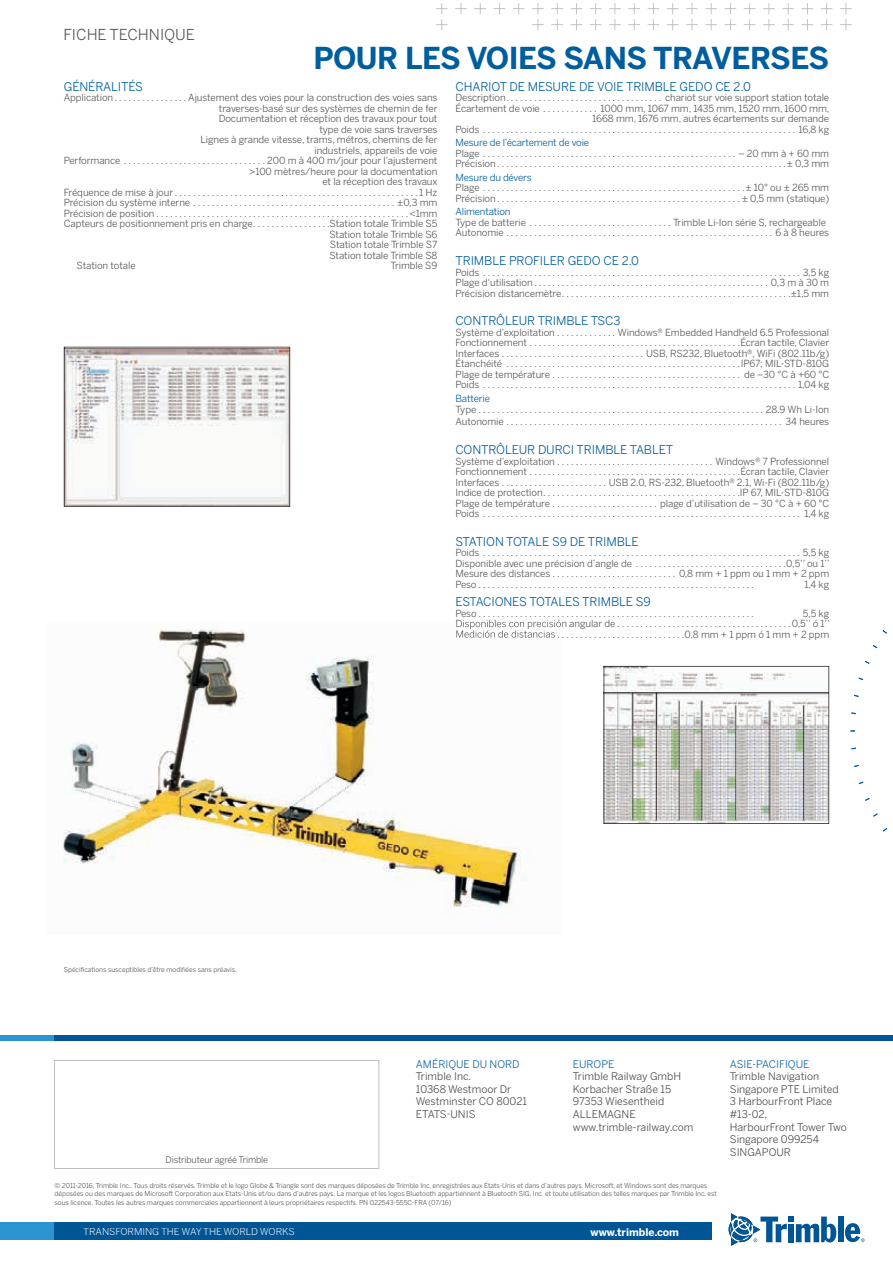
<style>
.page{position:relative;width:893px;height:1263px;background:#fff}
.page>*{position:absolute;margin:0;border:0;box-sizing:border-box;transform-origin:0 0}
.t1{font:700 30px "Benton Sans";letter-spacing:-.02em;color:#005e9e}
.t2{font:15px "Benton Sans";color:#57585a}
.t3{font:12px "Benton Sans";letter-spacing:-.01em;color:#005e9e}
.t4{font:10.5px/12.6px "Benton Sans";color:#4b4c4d}
.t5{font:10.5px "Benton Sans";color:#0e64a1}
.t6{font:700 10.5px "Benton Sans";color:#fff}
.t7{font:9.75px/10.5px "Benton Sans";letter-spacing:-.01em;color:#57585a;text-align:justify}
.t8{font:9.75px "Benton Sans";letter-spacing:-.02em;color:#005e9e}
.t9{font:9.75px "Benton Sans";letter-spacing:-.01em;color:#dee4f0}
.t10{font:9px "Benton Sans";letter-spacing:-.02em;color:#57585a}
.t11{font:6.75px/8.2px "Benton Sans";letter-spacing:-.01em;color:#57585a}
</style>
<div class="page">
<svg style="left:873px;top:813px;width:5px;height:4px"></svg>
<svg style="left:882px;top:630px;width:5px;height:4px"></svg>
<svg style="left:64px;top:347px;width:226px;height:160px"></svg>
<img style="left:62px;top:629px;width:497px;height:286px">
<img style="left:456px;top:622px;width:105px;height:7px">
<img style="left:456px;top:630px;width:99px;height:8px">
<svg style="left:604px;top:666px;width:225px;height:158px"></svg>
<svg style="left:436px;top:3px;width:416px;height:27px"></svg>
<svg style="left:54px;top:1060px;width:325px;height:108px"></svg>
<div style="left:0;top:1035px;width:54px;height:6px;background:#2b94d1"></div>
<div style="left:54px;top:1035px;width:839px;height:6px;background:#005595"></div>
<div style="left:838px;top:1216px;width:5px;height:26px;background:#005595"></div>
<svg style="left:729px;top:1213px;width:107px;height:33px"></svg>
<svg style="left:845px;top:1223px;width:20px;height:19px"></svg>
<div style="left:0;top:1222px;width:712px;height:18px;background:#2b94d1"></div>
<div style="left:55px;top:1222px;width:657px;height:18px;background:#005595"></div>
<h2 class="t2" style="left:63px;top:25px;width:133px">FICHE TECHNIQUE</h2>
<h1 class="t1" style="left:313px;top:39px;width:517px">POUR LES VOIES SANS TRAVERSES</h1>
<p class="t3" style="left:455px;top:79px;width:297px">CHARIOT DE MESURE DE VOIE TRIMBLE GEDO CE 2.0</p>
<p class="t7" style="left:455px;top:92px;width:376px;text-align:right">Description . . . . . . . . . . . . . . . . . . . . . . . . . . . . . . . . . . chariot sur voie support station totale Écartement de voie . . . . . . . . . . . . 1000 mm, 1067 mm, 1435 mm, 1520 mm, 1600 mm, 1668 mm, 1676 mm, autres écartements sur demande<br>Poids . . . . . . . . . . . . . . . . . . . . . . . . . . . . . . . . . . . . . . . . . . . . . . . . . . . . . . . . . . . . . . . . . . . . 16,8 kg</p>
<p class="t8" style="left:455px;top:137px;width:135px">Mesure de l’écartement de voie</p>
<p class="t7" style="left:455px;top:148px;width:375px">Plage . . . . . . . . . . . . . . . . . . . . . . . . . . . . . . . . . . . . . . . . . . . . . . . . . . . . . . . – 20 mm à + 60 mm<br>Précision . . . . . . . . . . . . . . . . . . . . . . . . . . . . . . . . . . . . . . . . . . . . . . . . . . . . . . . . . . . . . . .± 0,3 mm</p>
<p class="t8" style="left:455px;top:171px;width:78px">Mesure du dévers</p>
<p class="t7" style="left:455px;top:183px;width:375px">Plage . . . . . . . . . . . . . . . . . . . . . . . . . . . . . . . . . . . . . . . . . . . . . . . . . . . . . . . . .± 10° ou ± 265 mm<br>Précision . . . . . . . . . . . . . . . . . . . . . . . . . . . . . . . . . . . . . . . . . . . . . . . . . . . . . ± 0,5 mm (statique)</p>
<p class="t8" style="left:455px;top:206px;width:57px">Alimentation</p>
<p class="t7" style="left:455px;top:217px;width:375px">Type de batterie . . . . . . . . . . . . . . . . . . . . . . . . . . . . . . . Trimble Li-Ion série S, rechargeable<br>Autonomie . . . . . . . . . . . . . . . . . . . . . . . . . . . . . . . . . . . . . . . . . . . . . . . . . . . . . . . . . . 6 à 8 heures</p>
<p class="t3" style="left:455px;top:254px;width:185px">TRIMBLE PROFILER GEDO CE 2.0</p>
<p class="t7" style="left:455px;top:267px;width:375px">Poids . . . . . . . . . . . . . . . . . . . . . . . . . . . . . . . . . . . . . . . . . . . . . . . . . . . . . . . . . . . . . . . . . . . . . 3,5 kg Plage d‘utilisation . . . . . . . . . . . . . . . . . . . . . . . . . . . . . . . . . . . . . . . . . . . . . . . . . . . 0,3 m à 30 m Précision distancemètre . . . . . . . . . . . . . . . . . . . . . . . . . . . . . . . . . . . . . . . . . . . . . . . . . .±1,5 mm</p>
<p class="t3" style="left:455px;top:314px;width:167px">CONTRÔLEUR TRIMBLE TSC3</p>
<p class="t7" style="left:455px;top:327px;width:375px">Système d’exploitation . . . . . . . . . . . . . Windows® Embedded Handheld 6.5 Professional Fonctionnement . . . . . . . . . . . . . . . . . . . . . . . . . . . . . . . . . . . . . . . . . . . . . .Écran tactile, Clavier Interfaces . . . . . . . . . . . . . . . . . . . . . . . . . . . . . . . USB, RS232, Bluetooth®, WiFi (802.11b/g)<br>Étanchéité . . . . . . . . . . . . . . . . . . . . . . . . . . . . . . . . . . . . . . . . . . . . . . . . . . .IP67; MIL-STD-810G Plage de température . . . . . . . . . . . . . . . . . . . . . . . . . . . . . . . . . . . . . . . . . de –30 °C à +60 °C Poids . . . . . . . . . . . . . . . . . . . . . . . . . . . . . . . . . . . . . . . . . . . . . . . . . . . . . . . . . . . . . . . . . . . . 1,04 kg</p>
<p class="t8" style="left:455px;top:393px;width:36px">Batterie</p>
<p class="t7" style="left:455px;top:403px;width:375px;line-height:12.8px">Type . . . . . . . . . . . . . . . . . . . . . . . . . . . . . . . . . . . . . . . . . . . . . . . . . . . . . . . . . . . . . . 28.9 Wh Li-Ion<br>Autonomie . . . . . . . . . . . . . . . . . . . . . . . . . . . . . . . . . . . . . . . . . . . . . . . . . . . . . . . . . . . . 34 heures</p>
<p class="t3" style="left:455px;top:443px;width:219px">CONTRÔLEUR DURCI TRIMBLE TABLET</p>
<p class="t7" style="left:455px;top:456px;width:375px">Système d’exploitation . . . . . . . . . . . . . . . . . . . . . . . . . . . . . . . . . . Windows® 7 Professionnel Fonctionnement . . . . . . . . . . . . . . . . . . . . . . . . . . . . . . . . . . . . . . . . . . . . . .Écran tactile, Clavier Interfaces . . . . . . . . . . . . . . . . . . . . . . . USB 2.0, RS-232, Bluetooth® 2.1, Wi-Fi (802.11b/g)<br>Indice de protection . . . . . . . . . . . . . . . . . . . . . . . . . . . . . . . . . . . . . . . . . . .IP 67, MIL-STD-810G Plage de température . . . . . . . . . . . . . . . . . . . . . . . plage d’utilisation de – 30 °C à + 60 °C Poids . . . . . . . . . . . . . . . . . . . . . . . . . . . . . . . . . . . . . . . . . . . . . . . . . . . . . . . . . . . . . . . . . . . . . 1,4 kg</p>
<p class="t3" style="left:455px;top:534px;width:185px">STATION TOTALE S9 DE TRIMBLE</p>
<p class="t7" style="left:455px;top:548px;width:376px">Poids . . . . . . . . . . . . . . . . . . . . . . . . . . . . . . . . . . . . . . . . . . . . . . . . . . . . . . . . . . . . . . . . . . . . . 5,5 kg Disponible avec une précision d’angle de . . . . . . . . . . . . . . . . . . . . . . . . . . . . . . . . .0,5’’ ou 1’’ Mesure des distances . . . . . . . . . . . . . . . . . . . . . . . . . . . 0,8 mm + 1 ppm ou 1 mm + 2 ppm Peso . . . . . . . . . . . . . . . . . . . . . . . . . . . . . . . . . . . . . . . . . . . . . . . . . . . . . . . . . . . .</p>
<p class="t3" style="left:64px;top:79px;width:81px">GÉNÉRALITÉS</p>
<p class="t7" style="left:64px;top:93px;width:375px">Application . . . . . . . . . . . . . . . . Ajustement des voies pour la construction des voies sans</p>
<p class="t7" style="left:219px;top:103px;width:220px">traverses-basé sur des systèmes de chemin de fer</p>
<p class="t7" style="left:219px;top:114px;width:220px">Documentation et réception des travaux pour tout</p>
<p class="t7" style="left:320px;top:124px;width:119px">type de voie sans traverses</p>
<p class="t7" style="left:200px;top:135px;width:239px">Lignes à grande vitesse, trams, métros, chemins de fer</p>
<p class="t7" style="left:314px;top:145px;width:125px">industriels, appareils de voie</p>
<p class="t7" style="left:64px;top:156px;width:375px">Performance . . . . . . . . . . . . . . . . . . . . . . . . . . . . . . . 200 m à 400 m/jour pour l’ajustement</p>
<p class="t7" style="left:249px;top:166px;width:190px">&gt;100 mètres/heure pour la documentation</p>
<p class="t7" style="left:322px;top:177px;width:117px">et la réception des travaux</p>
<p class="t7" style="left:64px;top:187px;width:375px">Fréquence de mise à jour . . . . . . . . . . . . . . . . . . . . . . . . . . . . . . . . . . . . . . . . . . . . . . . . . . . . . 1 Hz</p>
<p class="t7" style="left:64px;top:198px;width:375px">Précision du système interne . . . . . . . . . . . . . . . . . . . . . . . . . . . . . . . . . . . . . . . . . . . . ±0,3 mm</p>
<p class="t7" style="left:64px;top:208px;width:375px">Précision de position . . . . . . . . . . . . . . . . . . . . . . . . . . . . . . . . . . . . . . . . . . . . . . . . . . . . . . .&lt;1mm</p>
<p class="t7" style="left:64px;top:219px;width:375px">Capteurs de positionnement pris en charge . . . . . . . . . . . . . . . . .Station totale Trimble S5</p>
<p class="t7" style="left:329px;top:229px;width:110px">Station totale Trimble S6</p>
<p class="t7" style="left:330px;top:240px;width:109px">Station totale Trimble S7</p>
<p class="t7" style="left:329px;top:250px;width:110px">Station totale Trimble S8</p>
<p class="t7" style="left:77px;top:261px;width:61px">Station totale</p>
<p class="t7" style="left:390px;top:261px;width:49px">Trimble S9</p>
<p class="t7" style="left:804px;top:579px;width:26px">1,4 kg</p>
<p class="t11" style="left:64px;top:966px;width:175px">Spécifications susceptibles d’être modifiées sans préavis.</p>
<p class="t10" style="left:166px;top:1154px;width:104px">Distributeur agréé Trimble</p>
<p class="t3" style="left:455px;top:594px;width:197px">ESTACIONES TOTALES TRIMBLE S9</p>
<p class="t7" style="left:455px;top:608px;width:300px">Peso . . . . . . . . . . . . . . . . . . . . . . . . . . . . . . . . . . . . . . . . . . . . . . . . . . . . . . . . . . . .</p>
<p class="t7" style="left:455px;top:608px;width:376px;text-indent:347px">5,5 kg Disponibles con precisión angular de . . . . . . . . . . . . . . . . . . . . . . . . . . . . . . . . . . . . . .0,5’’ ó 1’’ Medición de distancias . . . . . . . . . . . . . . . . . . . . . . . . . . . .0,8 mm + 1 ppm ó 1 mm + 2 ppm</p>
<p class="t5" style="left:416px;top:1057px;width:105px">AMÉRIQUE DU NORD</p>
<p class="t4" style="left:416px;top:1070px;width:113px">Trimble Inc.<br>10368 Westmoor Dr<br>Westminster CO 80021<br>ETATS-UNIS</p>
<p class="t5" style="left:573px;top:1057px;width:43px">EUROPE</p>
<p class="t4" style="left:573px;top:1070px;width:122px">Trimble Railway GmbH<br>Korbacher Straße 15<br>97353 Wiesentheid<br>ALLEMAGNE www.trimble-railway.com</p>
<p class="t5" style="left:730px;top:1057px;width:81px">ASIE-PACIFIQUE</p>
<p class="t4" style="left:730px;top:1070px;width:118px">Trimble Navigation<br>Singapore PTE Limited<br>3 HarbourFront Place #13-02,<br>HarbourFront Tower Two<br>Singapore 099254<br>SINGAPOUR</p>
<p class="t11" style="left:55px;top:1181px;width:664px">© 2011-2016, Trimble Inc.. Tous droits réservés. Trimble et le logo Globe &amp; Triangle sont des marques déposées de Trimble Inc. enregistrées aux États-Unis et dans d’autres pays. Microsoft, et Windows sont des marques déposées ou des marques de Microsoft Corporation aux Etats-Unis et/ou dans d’autres pays. La marque et les logos Bluetooth appartiennent à Bluetooth SIG, Inc. et toute utilisation des telles marques par Trimble Inc. est sous licence. Toutes les autres marques commerciales appartiennent à leurs propriétaires respectifs. PN 022543-555C-FRA (07/16)</p>
<p class="t9" style="left:83px;top:1226px;width:213px">TRANSFORMING THE WAY THE WORLD WORKS</p>
<p class="t6" style="left:591px;top:1225px;width:90px">www.trimble.com</p>
</div>
